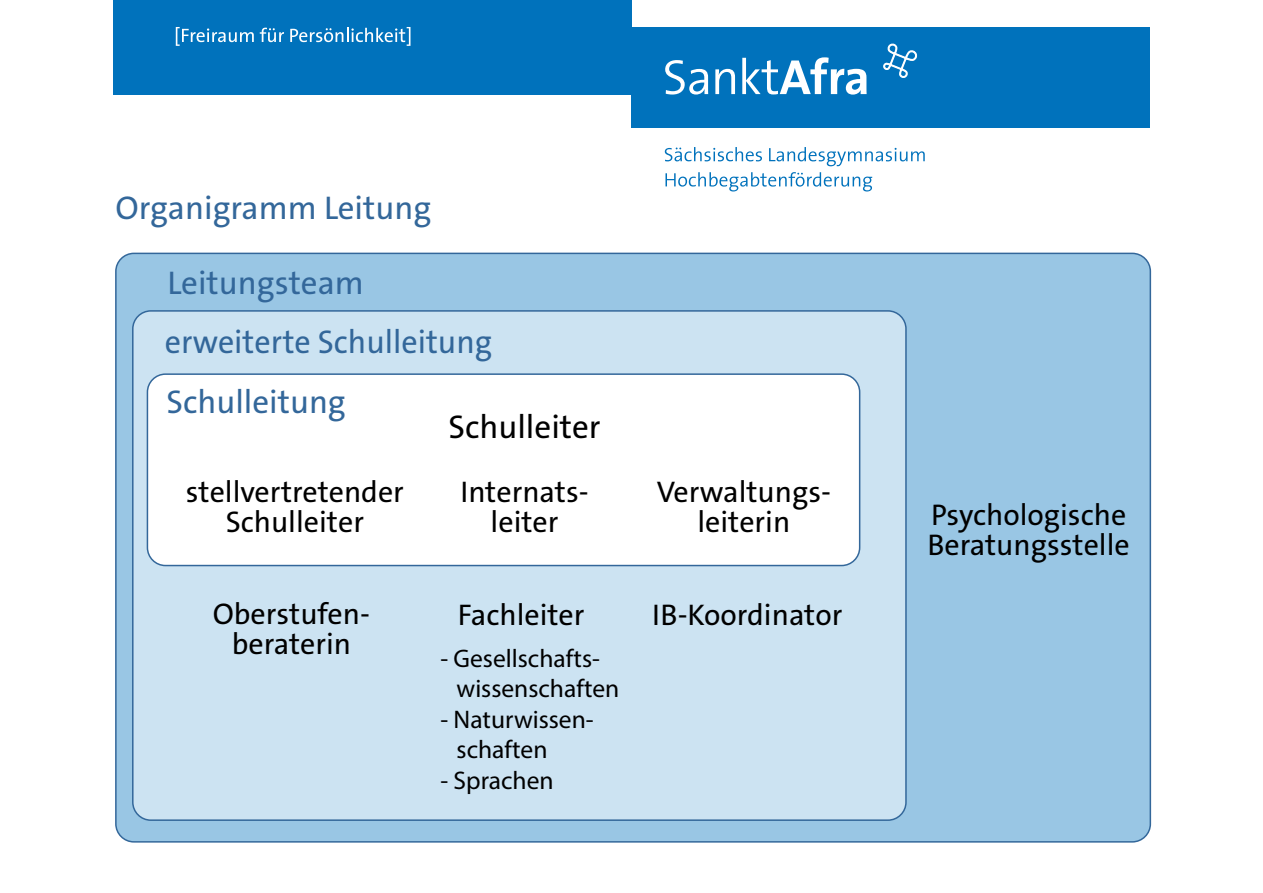
<style>
.page{position:relative;width:1263px;height:893px;background:#fff}
.page>*{position:absolute;margin:0;border:0;box-sizing:border-box;transform-origin:0 0}
.t1{font:33px "The Sans Os F";color:#33679a}
.t2{font:33px "The Sans Os F";color:#000}
.t3{font:30px/30px "The Sans Os F";color:#000;text-align:center}
.t4{font:25.5px/30.6px "Myriad Pro";color:#000}
</style>
<div class="page">
<div style="left:116px;top:253px;width:1034px;height:589px;background:#99c6e4;border-radius:18px"></div>
<div style="left:133px;top:311px;width:773px;height:509px;background:#cce3f2;border-radius:18px"></div>
<div style="left:147px;top:374px;width:713px;height:191px;background:#fff;border-radius:18px"></div>
<div style="left:147px;top:373px;width:713px;height:193px;border:2px solid #33679a;border-radius:18px"></div>
<div style="left:114px;top:0;width:517px;height:94px;background:#0072bc"></div>
<div style="left:631px;top:27px;width:518px;height:101px;background:#0072bc"></div>
<svg style="left:176px;top:27px;width:78px;height:19px"></svg>
<svg style="left:260px;top:28px;width:24px;height:14px"></svg>
<svg style="left:290px;top:27px;width:120px;height:19px"></svg>
<svg style="left:665px;top:147px;width:97px;height:14px"></svg>
<svg style="left:769px;top:147px;width:156px;height:19px"></svg>
<svg style="left:665px;top:172px;width:207px;height:19px"></svg>
<svg style="left:665px;top:60px;width:43px;height:35px"></svg>
<svg style="left:715px;top:69px;width:20px;height:25px"></svg>
<svg style="left:742px;top:57px;width:125px;height:38px"></svg>
<svg style="left:883px;top:43px;width:34px;height:35px"></svg>
<p class="t1" style="left:116px;top:187px;width:317px">Organigramm Leitung</p>
<p class="t1" style="left:167px;top:262px;width:198px">Leitungsteam</p>
<p class="t1" style="left:165px;top:321px;width:329px">erweiterte Schulleitung</p>
<p class="t1" style="left:167px;top:381px;width:181px">Schulleitung</p>
<p class="t2" style="left:448px;top:406px;width:154px">Schulleiter</p>
<p class="t3" style="left:186px;top:477px;width:220px">stellvertretender<br>Schulleiter</p>
<p class="t3" style="left:460px;top:477px;width:130px">Internats&shy;leiter</p>
<p class="t3" style="left:657px;top:477px;width:176px">Verwaltungs&shy;leiterin</p>
<p class="t3" style="left:213px;top:599px;width:159px">Oberstufen-</p>
<p class="t3" style="left:458px;top:600px;width:128px">Fachleiter</p>
<p class="t3" style="left:232px;top:629px;width:121px">beraterin</p>
<p class="t4" style="left:457px;top:642px;width:164px;text-indent:-16px">- Gesellschafts&shy;wissenschaften</p>
<p class="t4" style="left:457px;top:703px;width:139px;text-indent:-16px">- Naturwissen&shy;schaften</p>
<p class="t4" style="left:440px;top:765px;width:115px">- Sprachen</p>
<p class="t3" style="left:652px;top:600px;width:192px">IB-Koordinator</p>
<p class="t3" style="left:927px;top:500px;width:204px;text-align:left">Psychologische<br>Beratungsstelle</p>
</div>
